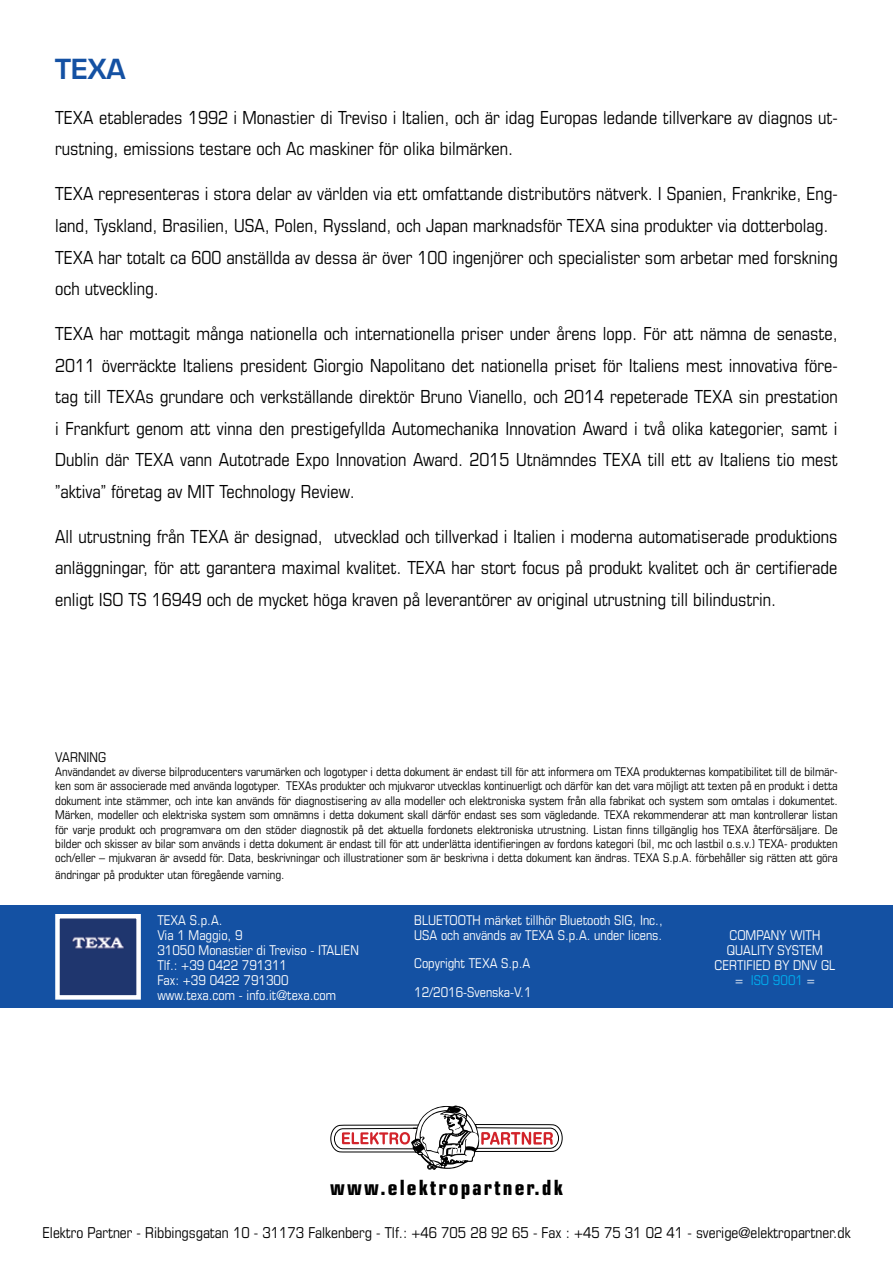
<style>
.page{position:relative;width:893px;height:1263px;background:#fff}
.page>*{position:absolute;margin:0;border:0;box-sizing:border-box;transform-origin:0 0}
.t1{font:600 27px "Eurostile";color:#1451a3}
.t2{font:700 condensed 21px "Eurostile";letter-spacing:.1em;color:#000}
.t3{font:condensed 18px/31.5px "Eurostile";color:#000}
.t4{font:condensed 15px "Eurostile";color:#000}
.t5{font:condensed 13.5px/15px "Eurostile";color:#fff}
.t6{font:condensed 13.5px "Eurostile";color:#000}
.t7{font:condensed 12px/14.4px "Eurostile";color:#000;text-align:justify}
.s1{color:#00aeef}
</style>
<div class="page">
<div style="left:0;top:906px;width:893px;height:102px;background:#1451a3"></div>
<img style="left:60px;top:919px;width:76px;height:76px">
<div style="left:55px;top:914px;width:86px;height:86px;border:4px solid #fff"></div>
<svg style="left:330px;top:1105px;width:233px;height:65px"></svg>
<h1 class="t1" style="left:55px;top:52px;width:72px">TEXA</h1>
<p class="t3" style="left:55px;top:101px;width:784px">TEXA etablerades 1992 i Monastier di Treviso i Italien, och är idag Europas ledande tillverkare av diagnos ut&shy;rustning, emissions testare och Ac maskiner för olika bilmärken.</p>
<p class="t3" style="left:55px;top:178px;width:784px">TEXA representeras i stora delar av världen via ett omfattande distributörs nätverk. I Spanien, Frankrike, Eng&shy;land, Tyskland, Brasilien, USA, Polen, Ryssland, och Japan marknadsför TEXA sina produkter via dotterbolag.<br>TEXA har totalt ca 600 anställda av dessa är över 100 ingenjörer och specialister som arbetar med forskning och utveckling.</p>
<p class="t3" style="left:55px;top:317px;width:784px;text-align:justify">TEXA har mottagit många nationella och internationella priser under årens lopp. För att nämna de senaste, 2011 överräckte Italiens president Giorgio Napolitano det nationella priset för Italiens mest innovativa före&shy;tag till TEXAs grundare och verkställande direktör Bruno Vianello, och 2014 repeterade TEXA sin prestation i Frankfurt genom att vinna den prestigefyllda Automechanika Innovation Award i två olika kategorier, samt i Dublin där TEXA vann Autotrade Expo Innovation Award. 2015 Utnämndes TEXA till ett av Italiens tio mest ”aktiva” företag av MIT Technology Review.</p>
<p class="t3" style="left:55px;top:520px;width:784px;text-align:justify">All utrustning från TEXA är designad, utvecklad och tillverkad i Italien i moderna automatiserade produktions anläggningar, för att garantera maximal kvalitet. TEXA har stort focus på produkt kvalitet och är certifierade enligt ISO TS 16949 och de mycket höga kraven på leverantörer av original utrustning till bilindustrin.</p>
<p class="t6" style="left:55px;top:749px;width:52px">VARNING</p>
<p class="t7" style="left:55px;top:764px;width:784px">Användandet av diverse bilproducenters varumärken och logotyper i detta dokument är endast till för att informera om TEXA produkternas kompatibilitet till de bilmär&shy;ken som är associerade med använda logotyper. TEXAs produkter och mjukvaror utvecklas kontinuerligt och därför kan det vara möjligt att texten på en produkt i detta dokument inte stämmer, och inte kan används för diagnostisering av alla modeller och elektroniska system från alla fabrikat och system som omtalas i dokumentet.<br>Märken, modeller och elektriska system som omnämns i detta dokument skall därför endast ses som vägledande. TEXA rekommenderar att man kontrollerar listan för varje produkt och programvara om den stöder diagnostik på det aktuella fordonets elektroniska utrustning. Listan finns tillgänglig hos TEXA återförsäljare. De bilder och skisser av bilar som används i detta dokument är endast till för att underlätta identifieringen av fordons kategori (bil, mc och lastbil o.s.v.) TEXA- produkten och/eller – mjukvaran är avsedd för. Data, beskrivningar och illustrationer som är beskrivna i detta dokument kan ändras. TEXA S.p.A. förbehåller sig rätten att göra</p>
<p class="t7" style="left:55px;top:867px;width:231px">ändringar på produkter utan föregående varning.</p>
<p class="t5" style="left:157px;top:912px;width:203px">TEXA S.p.A.<br>Via 1 Maggio, 9<br>31050 Monastier di Treviso - ITALIEN<br>Tlf.: +39 0422 791311<br>Fax: +39 0422 791300 www.texa.com - info.it@texa.com</p>
<p class="t5" style="left:414px;top:912px;width:250px">BLUETOOTH märket tillhör Bluetooth SIG, Inc.,<br>USA och används av TEXA S.p.A. under licens.</p>
<p class="t5" style="left:715px;top:927px;width:122px;text-align:center">COMPANY WITH<br>QUALITY SYSTEM<br>CERTIFIED BY DNV GL = <span class="s1">ISO 9001</span> =</p>
<p class="t5" style="left:414px;top:949px;width:119px;line-height:28.5px">Copyright TEXA S.p.A<br>12/2016-Svenska-V.1</p>
<p class="t2" style="left:330px;top:1175px;width:234px">www.elektropartner.dk</p>
<p class="t4" style="left:42px;top:1223px;width:809px">Elektro Partner - Ribbingsgatan 10 - 31173 Falkenberg - Tlf.: +46 705 28 92 65 - Fax : +45 75 31 02 41 - sverige@elektropartner.dk</p>
</div>
